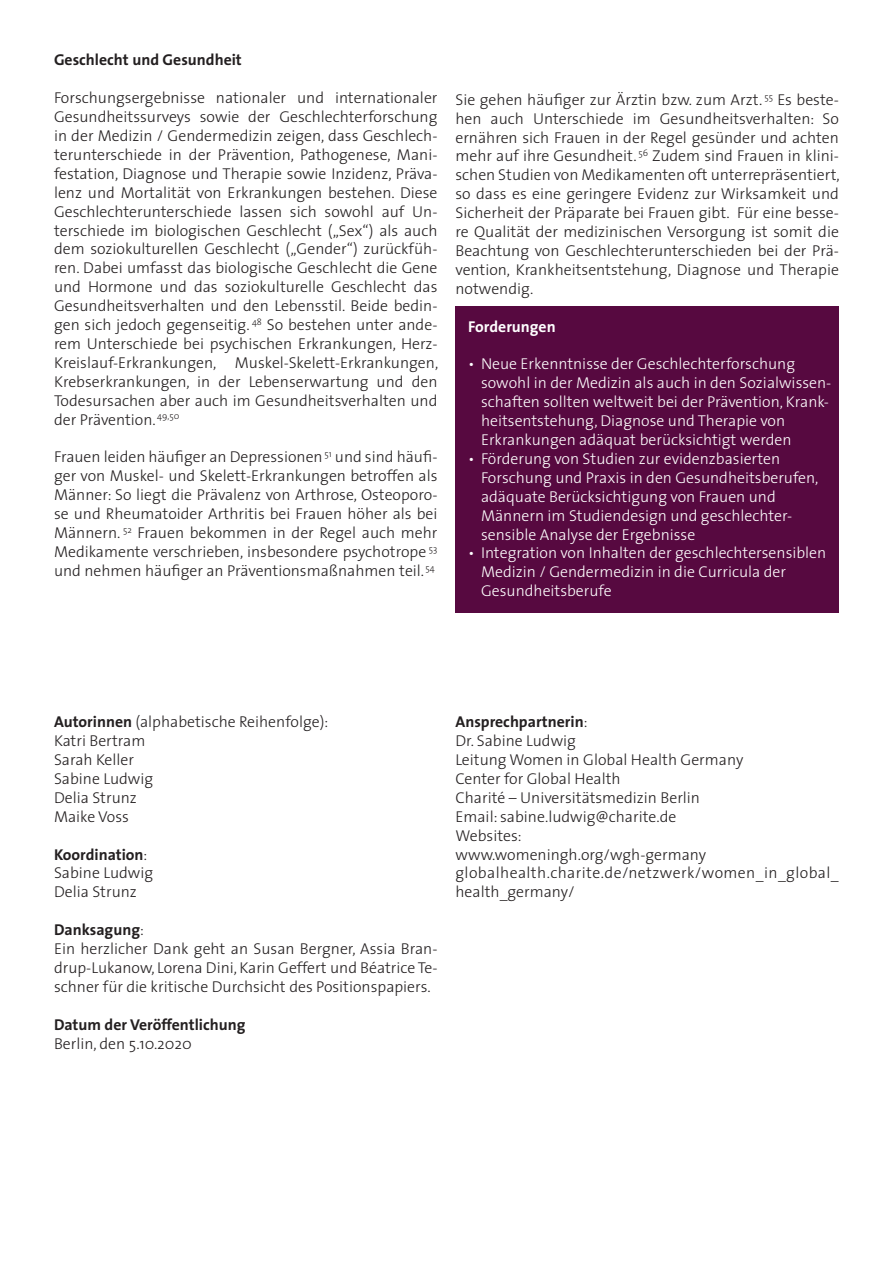
<style>
.page{position:relative;width:893px;height:1263px;background:#fff}
.page>*{position:absolute;margin:0;border:0;box-sizing:border-box;transform-origin:0 0}
.Fließtext_deutsch{font:300 15.75px/18.9px "The Sans";color:#231f20;text-align:justify}
.bullets_mit_einzug{font:300 15.75px/18.9px "The Sans";color:#fff}
.Fließtext_deutsch-2{font:700 15.75px "The Sans";color:#231f20}
.Fließtext_deutsch-3{font:300 15.75px/18.9px "The Sans";letter-spacing:.025em;color:#231f20}
.Fließtext_deutsch-4{font:700 15.75px "The Sans";color:#fff}
.s1{font-weight:700}
.s2{font-weight:300}
</style>
<div class="page">
<div style="left:455px;top:306px;width:384px;height:306px;background:#570940"></div>
<p class="Fließtext_deutsch-2" style="left:54px;top:47px;width:189px">Geschlecht und Gesundheit</p>
<p class="Fließtext_deutsch" style="left:54px;top:88px;width:386px">Forschungsergebnisse nationaler und internationaler Gesundheitssurveys sowie der Geschlechterforschung in der Medizin / Gendermedizin zeigen, dass Geschlech&shy;terunterschiede in der Prävention, Pathogenese, Mani&shy;festation, Diagnose und Therapie sowie Inzidenz, Präva&shy;lenz und Mortalität von Erkrankungen bestehen. Diese Geschlechterunterschiede lassen sich sowohl auf Un&shy;terschiede im biologischen Geschlecht („Sex“) als auch dem soziokulturellen Geschlecht („Gender“) zurückfüh&shy;ren. Dabei umfasst das biologische Geschlecht die Gene und Hormone und das soziokulturelle Geschlecht das Gesundheitsverhalten und den Lebensstil. Beide bedin&shy;gen sich jedoch gegenseitig. <sup>48</sup> So bestehen unter ande&shy;rem Unterschiede bei psychischen Erkrankungen, Herz-Kreislauf-Erkrankungen, Muskel-Skelett-Erkrankungen, Krebserkrankungen, in der Lebenserwartung und den Todesursachen aber auch im Gesundheitsverhalten und der Prävention. <sup>49,50</sup></p>
<p class="Fließtext_deutsch" style="left:54px;top:447px;width:385px">Frauen leiden häufiger an Depressionen <sup>51</sup> und sind häufi&shy;ger von Muskel- und Skelett-Erkrankungen betroffen als Männer: So liegt die Prävalenz von Arthrose, Osteoporo&shy;se und Rheumatoider Arthritis bei Frauen höher als bei Männern. <sup>52</sup> Frauen bekommen in der Regel auch mehr Medikamente verschrieben, insbesondere psychotrope <sup>53 </sup>und nehmen häufiger an Präventionsmaßnahmen teil. <sup>54</sup></p>
<p class="Fließtext_deutsch" style="left:455px;top:89px;width:386px">Sie gehen häufiger zur Ärztin bzw. zum Arzt. <sup>55</sup> Es beste&shy;hen auch Unterschiede im Gesundheitsverhalten: So ernähren sich Frauen in der Regel gesünder und achten mehr auf ihre Gesundheit. <sup>56</sup> Zudem sind Frauen in klini&shy;schen Studien von Medikamenten oft unterrepräsentiert, so dass es eine geringere Evidenz zur Wirksamkeit und Sicherheit der Präparate bei Frauen gibt. Für eine besse&shy;re Qualität der medizinischen Versorgung ist somit die Beachtung von Geschlechterunterschieden bei der Prä&shy;vention, Krankheitsentstehung, Diagnose und Therapie notwendig.</p>
<p class="Fließtext_deutsch-4" style="left:468px;top:313px;width:89px">Forderungen</p>
<p class="bullets_mit_einzug" style="left:468px;top:354px;width:328px">• Neue Erkenntnisse der Geschlechterforschung</p>
<p class="bullets_mit_einzug" style="left:481px;top:373px;width:352px">sowohl in der Medizin als auch in den Sozialwissen-</p>
<p class="bullets_mit_einzug" style="left:481px;top:392px;width:350px">schaften sollten weltweit bei der Prävention, Krank-</p>
<p class="bullets_mit_einzug" style="left:481px;top:411px;width:306px">heitsentstehung, Diagnose und Therapie von</p>
<p class="bullets_mit_einzug" style="left:481px;top:430px;width:312px">Erkrankungen adäquat berücksichtigt werden</p>
<p class="bullets_mit_einzug" style="left:468px;top:449px;width:314px">• Förderung von Studien zur evidenzbasierten</p>
<p class="bullets_mit_einzug" style="left:481px;top:467px;width:339px">Forschung und Praxis in den Gesundheitsberufen,</p>
<p class="bullets_mit_einzug" style="left:481px;top:486px;width:296px">adäquate Berücksichtigung von Frauen und</p>
<p class="bullets_mit_einzug" style="left:481px;top:505px;width:313px">Männern im Studiendesign und geschlechter-</p>
<p class="bullets_mit_einzug" style="left:481px;top:524px;width:216px">sensible Analyse der Ergebnisse</p>
<p class="bullets_mit_einzug" style="left:481px;top:543px;width:347px;text-indent:-13px">• Integration von Inhalten der geschlechtersensiblen<br>Medizin / Gendermedizin in die Curricula der</p>
<p class="bullets_mit_einzug" style="left:481px;top:581px;width:132px">Gesundheitsberufe</p>
<p class="Fließtext_deutsch" style="left:54px;top:712px;width:276px"><span class="s1">Autorinnen</span> (alphabetische Reihenfolge):</p>
<p class="Fließtext_deutsch" style="left:54px;top:731px;width:93px">Katri Bertram</p>
<p class="Fließtext_deutsch" style="left:54px;top:750px;width:81px">Sarah Keller</p>
<p class="Fließtext_deutsch" style="left:54px;top:769px;width:101px">Sabine Ludwig</p>
<p class="Fließtext_deutsch" style="left:54px;top:787px;width:84px">Delia Strunz</p>
<p class="Fließtext_deutsch" style="left:54px;top:806px;width:76px">Maike Voss</p>
<p class="Fließtext_deutsch-2" style="left:54px;top:841px;width:95px">Koordination<span class="s2">:</span></p>
<p class="Fließtext_deutsch" style="left:54px;top:863px;width:101px">Sabine Ludwig</p>
<p class="Fließtext_deutsch" style="left:54px;top:882px;width:84px">Delia Strunz</p>
<p class="Fließtext_deutsch-2" style="left:54px;top:917px;width:91px">Danksagung<span class="s2">:</span></p>
<p class="Fließtext_deutsch" style="left:54px;top:939px;width:385px">Ein herzlicher Dank geht an Susan Bergner, Assia Bran&shy;drup-Lukanow, Lorena Dini, Karin Geffert und Béatrice Te&shy;schner für die kritische Durchsicht des Positionspapiers.</p>
<p class="Fließtext_deutsch-2" style="left:54px;top:1011px;width:193px">Datum der Veröffentlichung</p>
<p class="Fließtext_deutsch" style="left:54px;top:1033px;width:139px">Berlin, den 5.10.2020</p>
<p class="Fließtext_deutsch-2" style="left:455px;top:709px;width:134px">Ansprechpartnerin<span class="s2">:</span></p>
<p class="Fließtext_deutsch" style="left:455px;top:731px;width:122px">Dr. Sabine Ludwig</p>
<p class="Fließtext_deutsch" style="left:455px;top:750px;width:289px">Leitung Women in Global Health Germany</p>
<p class="Fließtext_deutsch" style="left:455px;top:769px;width:167px">Center for Global Health</p>
<p class="Fließtext_deutsch" style="left:455px;top:787px;width:246px">Charité – Universitätsmedizin Berlin</p>
<p class="Fließtext_deutsch" style="left:455px;top:806px;width:222px">Email: sabine.ludwig@charite.de</p>
<p class="Fließtext_deutsch" style="left:455px;top:825px;width:68px">Websites:</p>
<p class="Fließtext_deutsch" style="left:455px;top:844px;width:252px">www.womeningh.org/wgh-germany</p>
<p class="Fließtext_deutsch-3" style="left:455px;top:863px;width:385px">globalhealth.charite.de/netzwerk/women_in_global_ health_germany/</p>
</div>
